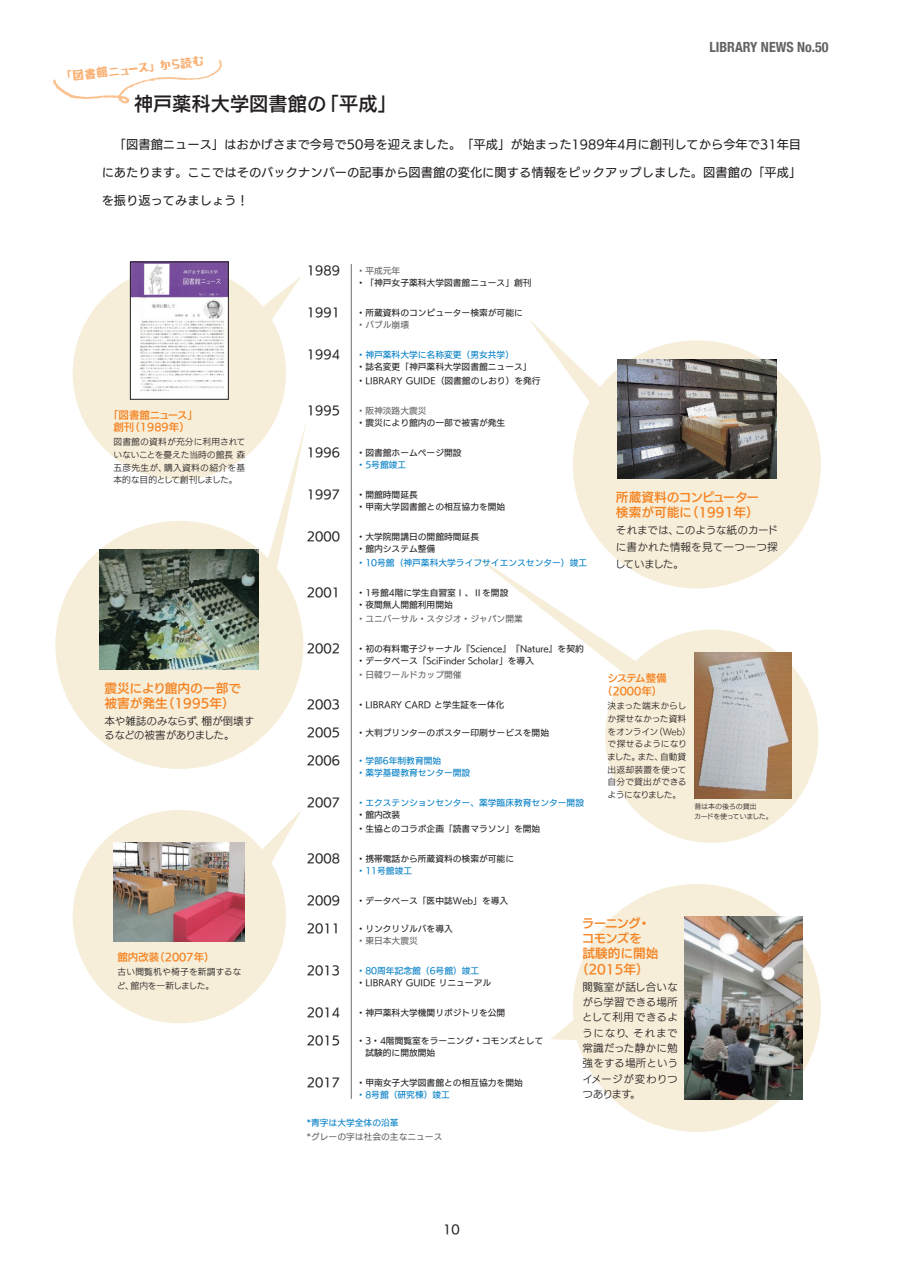
<style>
.page{position:relative;width:903px;height:1275px;background:#fff}
.page>*{position:absolute;margin:0;border:0;box-sizing:border-box;transform-origin:0 0}
.t1{font:19.25px "UD Kakugo Small Pr 6 N DB";color:#231f20}
.t2{font:700 condensed 14px "Helvetica Neue";color:#636366}
.t3{font:12.78px "UD Kakugo Small Pr 6 N DB";color:#f58220}
.t4{font:12.78px "UD Kakugo Small Pr 6 N DB";letter-spacing:-.05em;color:#f58220}
.t5{font:12.25px "UD Kakugo Small Pr 6 N M";color:#231f20}
.t6{font:11.9px "Aokane Std EB";color:#faaf71}
.t7{font:10.67px/15.4px "UD Kakugo Small Pr 6 N R";color:#231f20;text-align:justify}
.t8{font:10.5px "UD Kakugo Small Pr 6 N DB";color:#f58220}
.t9{font:10.5px "UD Kakugo Small Pr 6 N DB";letter-spacing:-.06em;color:#f58220}
.t10{font:8.75px "UD Kakugo Small Pr 6 N M";color:#231f20}
.t11{font:8.75px/12.8px "UD Kakugo Small Pr 6 N R";color:#231f20}
.t12{font:8.75px "UD Kakugo Small Pr 6 N M";color:#007ec5}
.t13{font:8.75px "UD Kakugo Small Pr 6 N M";color:#636366}
.t14{font:7px "UD Kakugo Small Pr 6 N R";letter-spacing:-.06em;color:#231f20}
.t15{font:7px "UD Kakugo Small Pr 6 N R";color:#231f20}
</style>
<div class="page">
<div style="left:73px;top:266px;width:213px;height:214px;background:#f6eed9;border-radius:50%"></div>
<svg style="left:258px;top:276px;width:43px;height:46px"></svg>
<div style="left:573px;top:340px;width:248px;height:248px;background:#f6eed9;border-radius:50%"></div>
<svg style="left:529px;top:319px;width:86px;height:109px"></svg>
<div style="left:55px;top:521px;width:248px;height:248px;background:#f6eed9;border-radius:50%"></div>
<svg style="left:258px;top:419px;width:48px;height:189px"></svg>
<div style="left:605px;top:629px;width:213px;height:214px;background:#f6eed9;border-radius:50%"></div>
<svg style="left:470px;top:550px;width:170px;height:127px"></svg>
<div style="left:73px;top:810px;width:213px;height:213px;background:#f6eed9;border-radius:50%"></div>
<svg style="left:259px;top:810px;width:43px;height:57px"></svg>
<div style="left:573px;top:884px;width:248px;height:248px;background:#f6eed9;border-radius:50%"></div>
<svg style="left:551px;top:1017px;width:26px;height:23px"></svg>
<img style="left:132px;top:264px;width:95px;height:133px">
<div style="left:130px;top:262px;width:99px;height:137px;border:1px solid #231f20"></div>
<img style="left:114px;top:843px;width:131px;height:98px">
<img style="left:617px;top:359px;width:159px;height:120px">
<img style="left:100px;top:550px;width:159px;height:119px">
<img style="left:694px;top:652px;width:98px;height:146px">
<img style="left:684px;top:916px;width:119px;height:183px">
<hr style="left:351px;top:264px;width:1px;height:835px;background:#6c6d70">
<svg style="left:53px;top:59px;width:169px;height:45px"></svg>
<p class="t6" style="left:60px;top:67px;width:146px;rotate:-6deg">「図書館ニュース」から読む</p>
<p class="t1" style="left:115px;top:93px;width:284px">　神戸薬科大学図書館の「平成」</p>
<h2 class="t2" style="left:709px;top:35px;width:121px">LIBRARY NEWS No.50</h2>
<p class="t5" style="left:114px;top:138px;width:689px">「図書館ニュース」はおかげさまで今号で50号を迎えました。「平成」が始まった1989年4月に創刊してから今年で31年目</p>
<p class="t5" style="left:102px;top:166px;width:701px">にあたります。ここではそのバックナンバーの記事から図書館の変化に関する情報をピックアップしました。図書館の「平成」</p>
<p class="t5" style="left:102px;top:194px;width:148px">を振り返ってみましょう！</p>
<p class="t5" style="left:307px;top:263px;width:35px">1989</p>
<p class="t13" style="left:357px;top:265px;width:45px">・平成元年</p>
<p class="t10" style="left:357px;top:278px;width:176px">・「神戸女子薬科大学図書館ニュース」創刊</p>
<p class="t5" style="left:307px;top:305px;width:35px">1991</p>
<p class="t10" style="left:357px;top:307px;width:168px">・所蔵資料のコンピューター検索が可能に</p>
<p class="t13" style="left:357px;top:320px;width:54px">・バブル崩壊</p>
<p class="t5" style="left:307px;top:347px;width:35px">1994</p>
<p class="t12" style="left:357px;top:349px;width:159px">・神戸薬科大学に名称変更（男女共学）</p>
<p class="t10" style="left:357px;top:362px;width:176px">・誌名変更「神戸薬科大学図書館ニュース」</p>
<p class="t10" style="left:357px;top:376px;width:186px">・LIBRARY GUIDE（図書館のしおり）を発行</p>
<p class="t5" style="left:307px;top:403px;width:35px">1995</p>
<p class="t13" style="left:357px;top:405px;width:71px">・阪神淡路大震災</p>
<p class="t10" style="left:357px;top:418px;width:150px">・震災により館内の一部で被害が発生</p>
<p class="t5" style="left:307px;top:445px;width:35px">1996</p>
<p class="t10" style="left:357px;top:447px;width:107px">・図書館ホームページ開設</p>
<p class="t12" style="left:357px;top:460px;width:51px">・5号館竣工</p>
<p class="t5" style="left:307px;top:487px;width:35px">1997</p>
<p class="t10" style="left:357px;top:489px;width:63px">・開館時間延長</p>
<p class="t10" style="left:357px;top:502px;width:150px">・甲南大学図書館との相互協力を開始</p>
<p class="t5" style="left:307px;top:529px;width:35px">2000</p>
<p class="t10" style="left:357px;top:531px;width:124px">・大学院開講日の開館時間延長</p>
<p class="t10" style="left:357px;top:544px;width:80px">・館内システム整備</p>
<p class="t12" style="left:357px;top:558px;width:232px">・10号館（神戸薬科大学ライフサイエンスセンター）竣工</p>
<p class="t5" style="left:307px;top:585px;width:35px">2001</p>
<p class="t10" style="left:357px;top:587px;width:153px">・1号館4階に学生自習室Ⅰ、Ⅱを開設</p>
<p class="t10" style="left:357px;top:600px;width:98px">・夜間無人開館利用開始</p>
<p class="t13" style="left:357px;top:614px;width:168px">・ユニバーサル・スタジオ・ジャパン開業</p>
<p class="t5" style="left:307px;top:641px;width:35px">2002</p>
<p class="t10" style="left:357px;top:643px;width:229px">・初の有料電子ジャーナル『Science』『Nature』を契約</p>
<p class="t10" style="left:357px;top:656px;width:179px">・データベース「SciFinder Scholar」を導入</p>
<p class="t13" style="left:357px;top:670px;width:107px">・日韓ワールドカップ開催</p>
<p class="t5" style="left:307px;top:697px;width:35px">2003</p>
<p class="t10" style="left:357px;top:699px;width:149px">・LIBRARY CARD と学生証を一体化</p>
<p class="t5" style="left:307px;top:725px;width:35px">2005</p>
<p class="t10" style="left:357px;top:727px;width:194px">・大判プリンターのポスター印刷サービスを開始</p>
<p class="t5" style="left:307px;top:753px;width:35px">2006</p>
<p class="t12" style="left:357px;top:755px;width:86px">・学部6年制教育開始</p>
<p class="t12" style="left:357px;top:768px;width:115px">・薬学基礎教育センター開設</p>
<p class="t5" style="left:307px;top:795px;width:35px">2007</p>
<p class="t12" style="left:357px;top:797px;width:229px">・エクステンションセンター、薬学臨床教育センター開設</p>
<p class="t10" style="left:357px;top:810px;width:45px">・館内改装</p>
<p class="t10" style="left:357px;top:824px;width:185px">・生協とのコラボ企画「読書マラソン」を開始</p>
<p class="t5" style="left:307px;top:851px;width:35px">2008</p>
<p class="t10" style="left:357px;top:853px;width:159px">・携帯電話から所蔵資料の検索が可能に</p>
<p class="t12" style="left:357px;top:866px;width:57px">・11号館竣工</p>
<p class="t5" style="left:307px;top:893px;width:35px">2009</p>
<p class="t10" style="left:357px;top:895px;width:153px">・データベース「医中誌Web」を導入</p>
<p class="t5" style="left:307px;top:921px;width:35px">2011</p>
<p class="t10" style="left:357px;top:923px;width:98px">・リンクリゾルバを導入</p>
<p class="t13" style="left:357px;top:936px;width:63px">・東日本大震災</p>
<p class="t5" style="left:307px;top:963px;width:35px">2013</p>
<p class="t12" style="left:357px;top:965px;width:124px">・80周年記念館（6号館）竣工</p>
<p class="t10" style="left:357px;top:978px;width:136px">・LIBRARY GUIDE リニューアル</p>
<p class="t5" style="left:307px;top:1005px;width:35px">2014</p>
<p class="t10" style="left:357px;top:1007px;width:150px">・神戸薬科大学機関リポジトリを公開</p>
<p class="t5" style="left:307px;top:1033px;width:35px">2015</p>
<p class="t10" style="left:357px;top:1035px;width:188px">・3・4階閲覧室をラーニング・コモンズとして</p>
<p class="t10" style="left:357px;top:1048px;width:80px">　試験的に開放開始</p>
<p class="t5" style="left:307px;top:1075px;width:35px">2017</p>
<p class="t10" style="left:357px;top:1077px;width:168px">・甲南女子大学図書館との相互協力を開始</p>
<p class="t12" style="left:357px;top:1090px;width:95px">・8号館（研究棟）竣工</p>
<p class="t12" style="left:307px;top:1118px;width:93px">*青字は大学全体の沿革</p>
<p class="t13" style="left:307px;top:1132px;width:137px">*グレーの字は社会の主なニュース</p>
<p class="t9" style="left:108px;top:409px;width:91px">「図書館ニュース」</p>
<p class="t8" style="left:113px;top:422px;width:78px">創刊（1989年）</p>
<p class="t11" style="left:113px;top:436px;width:134px;text-align:justify">図書館の資料が充分に利用されていないことを憂えた当時の館長 森五彦先生が、購入資料の紹介を基本的な目的として創刊しました。</p>
<p class="t4" style="left:616px;top:490px;width:145px">所蔵資料のコンピューター</p>
<p class="t3" style="left:616px;top:506px;width:144px">検索が可能に（1991年）</p>
<p class="t7" style="left:615px;top:522px;width:165px;line-height:17px">それまでは、このような紙のカードに書かれた情報を見て一つ一つ探していました。</p>
<p class="t8" style="left:607px;top:673px;width:61px">システム整備</p>
<p class="t8" style="left:602px;top:685px;width:62px">（2000年）</p>
<p class="t3" style="left:104px;top:681px;width:138px">震災により館内の一部で</p>
<p class="t3" style="left:104px;top:696px;width:132px">被害が発生（1995年）</p>
<p class="t11" style="left:607px;top:700px;width:85px">決まった端末からしか探せなかった資料をオンライン（Web）で探せるようになりました。また、自動貸出返却装置を使って自分で貸出ができるようになりました。</p>
<p class="t7" style="left:104px;top:714px;width:152px;line-height:14px">本や雑誌のみならず、棚が倒壊するなどの被害がありました。</p>
<p class="t15" style="left:694px;top:802px;width:64px">昔は本の後ろの貸出</p>
<p class="t14" style="left:694px;top:813px;width:80px">カードを使っていました。</p>
<p class="t3" style="left:582px;top:916px;width:70px">ラーニング・</p>
<p class="t3" style="left:582px;top:931px;width:62px">コモンズを</p>
<p class="t3" style="left:582px;top:946px;width:77px">試験的に開始</p>
<p class="t3" style="left:576px;top:962px;width:75px">（2015年）</p>
<p class="t8" style="left:117px;top:952px;width:99px">館内改装（2007年）</p>
<p class="t11" style="left:117px;top:965px;width:126px;line-height:14px">古い閲覧机や椅子を新調するなど、館内を一新しました。</p>
<p class="t7" style="left:582px;top:979px;width:98px">閲覧室が話し合いながら学習できる場所として利用できるようになり、それまで常識だった静かに勉強をする場所というイメージが変わりつつあります。</p>
<h3 class="t5" style="left:443px;top:1222px;width:18px">10</h3>
</div>
